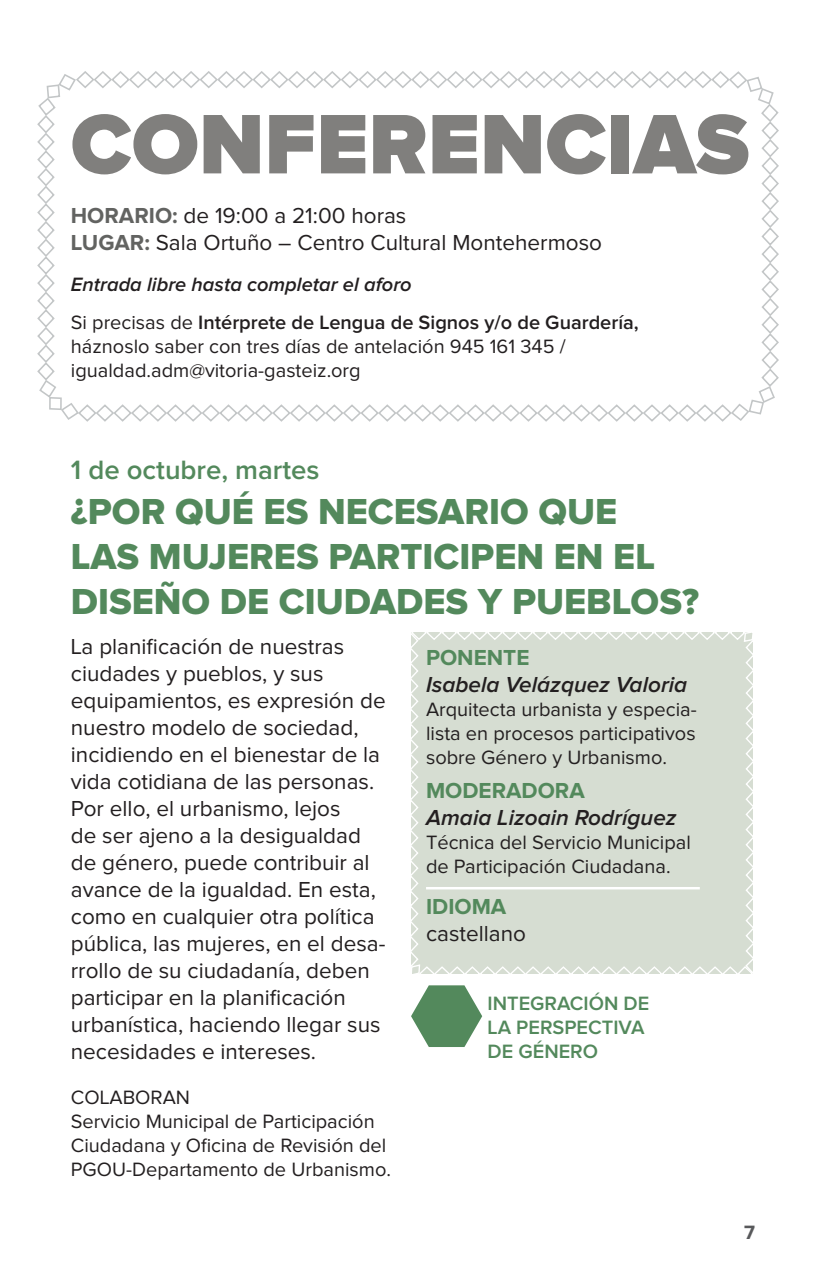
<style>
.page{position:relative;width:815px;height:1276px;background:#fff}
.page>*{position:absolute;margin:0;border:0;box-sizing:border-box;transform-origin:0 0}
.t1{font:900 87.5px "Proxima Nova";color:#807f7d}
.t2{font:37.5px "Proxima Nova Extrabld";color:#53895c}
.t3{font:600 27.5px "Proxima Nova";color:#53895c}
.t4{font:22.5px/27px "Proxima Nova";color:#231f20}
.t5{font:italic 600 22.5px "Proxima Nova";color:#231f20}
.t6{font:700 22.5px "Proxima Nova";color:#53895c}
.t7{font:20px/24px "Proxima Nova";color:#231f20}
.t8{font:600 20px/38.2px "Proxima Nova";color:#231f20}
.t9{font:600 20px/24px "Proxima Nova";color:#53895c}
.t10{font:700 20px "Proxima Nova";color:#58595b}
.s1{font-weight:700;color:#626361}
.s2{font-style:italic}
.s3{font-weight:400}
</style>
<div class="page">
<svg style="left:37px;top:71px;width:742px;height:351px"></svg>
<svg style="left:411px;top:632px;width:342px;height:415px"></svg>
<hr style="left:426px;top:887px;width:274px;height:2px;background:#fff">
<h1 class="t1" style="left:71px;top:104px;width:61px">CONFERENC</h1>
<h1 class="t1" style="left:607px;top:104px;width:87px">IAS</h1>
<p class="t4" style="left:71px;top:203px;width:533px"><span class="s1">HORARIO:</span> de 19:00 a 21:00 horas<br><span class="s1">LUGAR:</span> Sala Ortuño – Centro Cultural Montehermoso</p>
<p class="t8" style="left:71px;top:266px;width:569px"><span class="s2">Entrada libre hasta completar el aforo<br></span><span class="s3">Si precisas de</span> Intérprete de Lengua de Signos y/o de Guardería,</p>
<p class="t7" style="left:71px;top:336px;width:496px">háznoslo saber con tres días de antelación 945 161 345 / igualdad.adm@vitoria-gasteiz.org</p>
<p class="t3" style="left:71px;top:457px;width:250px">1 de octubre, martes</p>
<h2 class="t2" style="left:71px;top:494px;width:272px">¿POR QUÉ ES NECESARIO</h2>
<h2 class="t2" style="left:538px;top:494px;width:77px">QUE</h2>
<h2 class="t2" style="left:71px;top:539px;width:23px">LAS</h2>
<h2 class="t2" style="left:149px;top:539px;width:102px">MUJERES</h2>
<h2 class="t2" style="left:328px;top:539px;width:23px">PARTICIPEN</h2>
<h2 class="t2" style="left:554px;top:539px;width:80px">EN EL</h2>
<h2 class="t2" style="left:71px;top:584px;width:21px">DISE</h2>
<h2 class="t2" style="left:154px;top:584px;width:217px">ÑODE CIUDAD</h2>
<h2 class="t2" style="left:423px;top:584px;width:277px">ES Y PUEBLOS?</h2>
<p class="t6" style="left:426px;top:647px;width:102px">PONENTE</p>
<p class="t5" style="left:426px;top:674px;width:263px">Isabela Velázquez Valoria</p>
<p class="t7" style="left:426px;top:698px;width:272px;text-align:justify">Arquitecta urbanista y especia&shy;lista en procesos participativos sobre Género y Urbanismo.</p>
<p class="t6" style="left:426px;top:780px;width:160px">MODERADORA</p>
<p class="t5" style="left:426px;top:807px;width:252px">Amaia Lizoain Rodríguez</p>
<p class="t7" style="left:426px;top:831px;width:266px">Técnica del Servicio Municipal de Participación Ciudadana.</p>
<p class="t6" style="left:426px;top:896px;width:15px">IDIOMA</p>
<p class="t4" style="left:426px;top:921px;width:102px">castellano</p>
<p class="t4" style="left:71px;top:634px;width:316px">La planificación de nuestras ciudades y pueblos, y sus equipamientos, es expresión de nuestro modelo de sociedad, incidiendo en el bienestar de la vida cotidiana de las personas.<br>Por ello, el urbanismo, lejos<br>de ser ajeno a la desigualdad de género, puede contribuir al avance de la igualdad. En esta, como en cualquier otra política pública, las mujeres, en el desa&shy;rrollo de su ciudadanía, deben participar en la planificación urbanística, haciendo llegar sus necesidades e intereses.</p>
<p class="t9" style="left:488px;top:992px;width:163px">Integración de la perspectiva de género</p>
<p class="t7" style="left:71px;top:1086px;width:322px">COLABORAN<br>Servicio Municipal de Participación<br>Ciudadana y Oficina de Revisión del<br>PGOU-Departamento de Urbanismo.</p>
<p class="t10" style="left:744px;top:1222px;width:12px">7</p>
</div>
